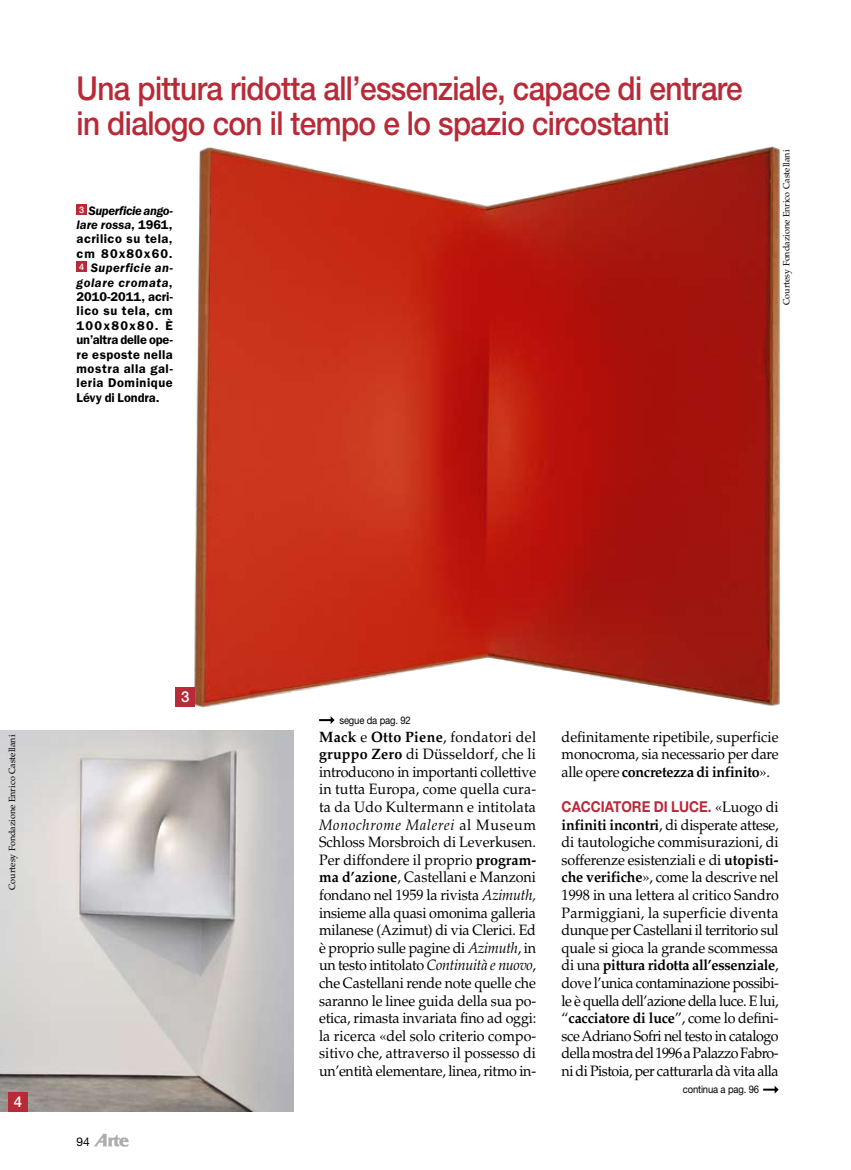
<style>
.page{position:relative;width:851px;height:1170px;background:#fff}
.page>*{position:absolute;margin:0;border:0;box-sizing:border-box;transform-origin:0 0}
.t1{font:500 33px/34.5px "Helvetica Neue LT Std";letter-spacing:-.02em;color:#b82a38;scale:.9 1}
.t2{font:15px/17.5px "Palatino LT Std";letter-spacing:-.015em;color:#000;text-align:justify;scale:.95 1}
.t3{font:700 15px "Helvetica Neue LT Std";color:#b82a38;scale:.9 1}
.t4{font:500 15px "Helvetica Neue LT Std";color:#fff}
.t5{font:600 12.75px/14.4px "ITC Franklin Gothic Std";letter-spacing:.04em;color:#000;text-align:justify}
.t6{font:12px "Helvetica Neue LT Std";color:#000}
.t7{font:10.5px "Helvetica Neue LT Std";letter-spacing:-.015em;color:#000;scale:.9 1}
.t8{font:9px "Palatino LT Std";color:#000}
.s1{font-style:italic}
.s2{font-weight:700}
.s3{font-family:"Palatino LT Std";font-weight:400;color:#000}
</style>
<div class="page">
<img style="left:187px;top:146px;width:593px;height:575px">
<img style="left:0;top:730px;width:293px;height:381px">
<svg style="left:94px;top:1133px;width:35px;height:13px"></svg>
<div style="left:77px;top:204px;width:10px;height:10px;background:#b82a38"></div>
<div style="left:77px;top:262px;width:10px;height:10px;background:#b82a38"></div>
<svg style="left:319px;top:716px;width:15px;height:8px"></svg>
<svg style="left:763px;top:1085px;width:15px;height:8px"></svg>
<div style="left:176px;top:687px;width:19px;height:19px;background:#b82a38"></div>
<div style="left:9px;top:1091px;width:19px;height:20px;background:#b82a38"></div>
<h1 class="t1" style="left:77px;top:71px;width:741px">Una pittura ridotta all’essenziale, capace di entrare in dialogo con il tempo e lo spazio circostanti</h1>
<p class="t5" style="left:77px;top:203px;width:98px"><sup>3</sup> <span class="s1">Superficie ango&shy;lare rossa</span>, 1961, acrilico su tela, cm 80x80x60.<br><sup>4</sup> <span class="s1">Superficie an&shy;golare cromata</span>, 2010-2011, acri&shy;lico su tela, cm 100x80x80. È un’altra delle ope&shy;re esposte nella mostra alla gal&shy;leria Dominique Lévy di Londra.</p>
<p class="t8" style="left:781px;top:305px;width:157px;rotate:-90deg">Courtesy Fondazione Enrico Castellani</p>
<p class="t8" style="left:7px;top:889px;width:157px;rotate:-90deg">Courtesy Fondazione Enrico Castellani</p>
<p class="t4" style="left:14px;top:1092px;width:10px">4</p>
<p class="t6" style="left:77px;top:1134px;width:15px">94</p>
<p class="t4" style="left:181px;top:688px;width:10px">3</p>
<p class="t7" style="left:339px;top:713px;width:81px">segue da pag. 92</p>
<p class="t2" style="left:319px;top:728px;width:230px"><span class="s2">Mack</span> e <span class="s2">Otto Piene</span>, fondatori del <span class="s2">gruppo Zero</span> di Düsseldorf, che li introducono in importanti collettive in tutta Europa, come quella cura&shy;ta da Udo Kultermann e intitolata <span class="s1">Monochrome Malerei</span> al Museum Schloss Morsbroich di Leverkusen.<br>Per diffondere il proprio <span class="s2">program&shy;ma d’azione</span>, Castellani e Manzoni fondano nel 1959 la rivista <span class="s1">Azimuth, </span>insieme alla quasi omonima galleria milanese (Azimut) di via Clerici. Ed è proprio sulle pagine di <span class="s1">Azimuth</span>, in un testo intitolato <span class="s1">Continuità e nuovo</span>, che Castellani rende note quelle che saranno le linee guida della sua po&shy;etica, rimasta invariata fino ad oggi: la ricerca «del solo criterio compo&shy;sitivo che, attraverso il possesso di un’entità elementare, linea, ritmo in-</p>
<p class="t2" style="left:561px;top:728px;width:230px">definitamente ripetibile, superficie monocroma, sia necessario per dare alle opere <span class="s2">concretezza di infinito</span>».</p>
<p class="t3" style="left:561px;top:797px;width:242px">CACCIATORE DI LUCE. <span class="s3">«Luogo di</span></p>
<p class="t2" style="left:561px;top:816px;width:230px"><span class="s2">infiniti incontri</span>, di disperate attese, di tautologiche commisurazioni, di sofferenze esistenziali e di <span class="s2">utopisti&shy;che verifiche</span>», come la descrive nel 1998 in una lettera al critico Sandro Parmiggiani, la superficie diventa dunque per Castellani il territorio sul quale si gioca la grande scommessa di una <span class="s2">pittura ridotta all’essenziale</span>, dove l’unica contaminazione possibi&shy;le è quella dell’azione della luce. E lui, “<span class="s2">cacciatore di luce</span>”, come lo defini&shy;sce Adriano Sofri nel testo in catalogo della mostra del 1996 a Palazzo Fabro&shy;ni di Pistoia, per catturarla dà vita alla</p>
<p class="t7" style="left:682px;top:1083px;width:86px">continua a pag. 96</p>
</div>
